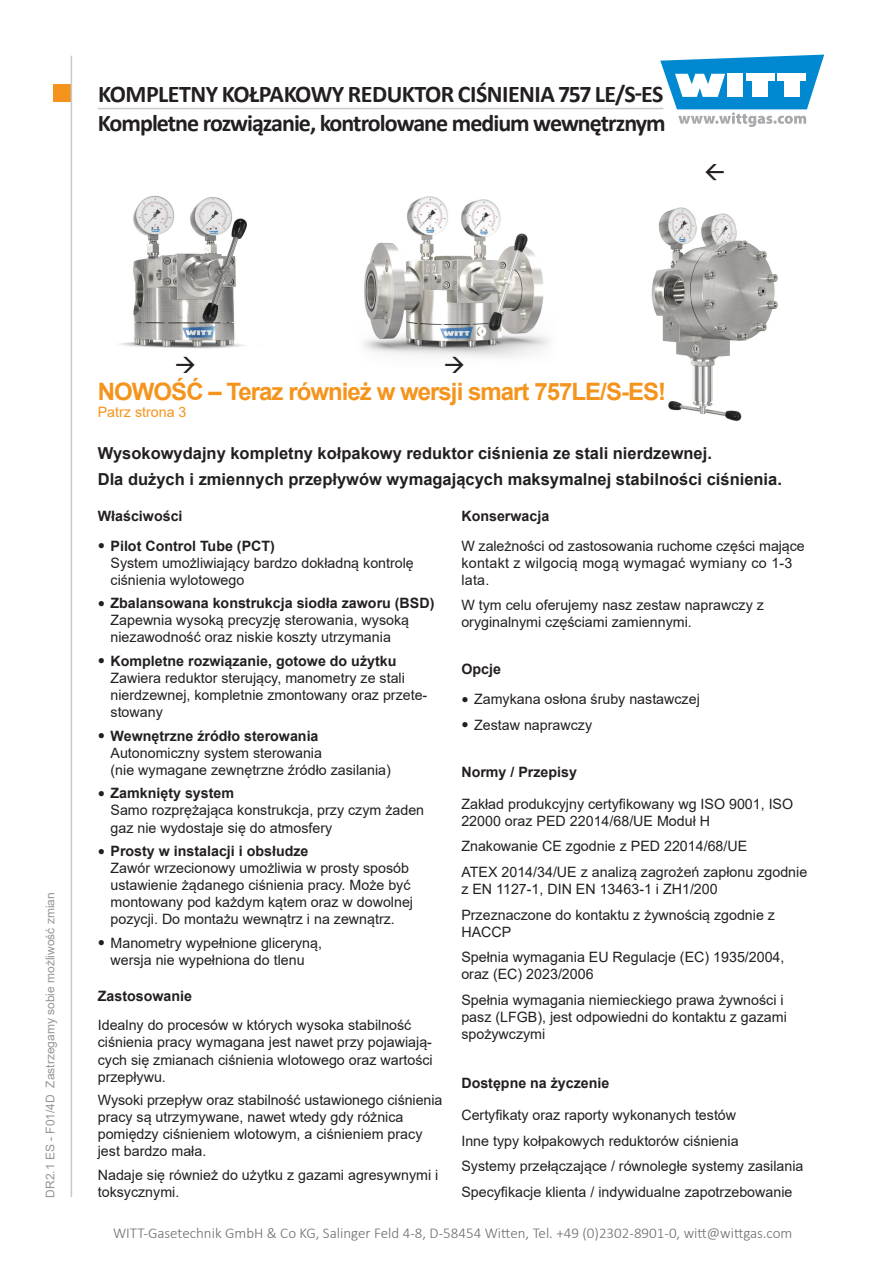
<style>
.page{position:relative;width:893px;height:1263px;background:#fff}
.page>*{position:absolute;margin:0;border:0;box-sizing:border-box;transform-origin:0 0}
.t1{font:700 24px/28.8px "Calibri";letter-spacing:-.04em;color:#231f20}
.Überschrift{font:700 24px "Arial";letter-spacing:-.04em;color:#f5941d}
.Überschrift-2{font:700 16.5px "Arial";color:#231f20}
.t2{font:300 15px "Calibri";color:#6b6c6f}
.Grundtext{font:14.25px/17.1px "Arial";color:#231f20}
.Überschrift-3{font:700 14.25px "Arial";color:#231f20}
.Grundtext-2{font:14.25px "Arial";color:#f5941d}
.t3{font:12px "Arial";color:#949698}
.s1{font-family:"Bookman Old Style";font-size:12px}
.s2{font-weight:700}
</style>
<div class="page">
<div style="left:53px;top:85px;width:17px;height:17px;background:#f5941d"></div>
<svg style="left:660px;top:55px;width:164px;height:72px"></svg>
<hr style="left:71px;top:56px;width:1px;height:1141px;background:#c7c9cb">
<hr style="left:98px;top:108px;width:565px;height:1px;background:#c7c9cb">
<img style="left:363px;top:196px;width:186px;height:162px">
<img style="left:119px;top:195px;width:128px;height:154px">
<img style="left:651px;top:207px;width:127px;height:214px">
<svg style="left:445px;top:356px;width:18px;height:2px"></svg>
<h1 class="t1" style="left:98px;top:79px;width:569px">KOMPLETNY KOŁPAKOWY REDUKTOR CIŚNIENIA 757 LE/S-ES<br>Kompletne rozwiązanie, kontrolowane medium wewnętrznym</h1>
<p class="t3" style="left:42px;top:1197px;width:307px;rotate:-90deg">DR2.1 ES - F01/4D Zastrzegamy sobie możliwość zmian</p>
<p class="Überschrift" style="left:98px;top:375px;width:570px">NOWOŚĆ – Teraz również w wersji smart 757LE/S-ES!</p>
<p class="Grundtext-2" style="left:98px;top:402px;width:90px">Patrz strona 3</p>
<p class="Überschrift-2" style="left:98px;top:441px;width:616px">Wysokowydajny kompletny kołpakowy reduktor ciśnienia ze stali nierdzewnej.</p>
<p class="Überschrift-2" style="left:98px;top:467px;width:686px">Dla dużych i zmiennych przepływów wymagających maksymalnej stabilności ciśnienia.</p>
<p class="Überschrift-3" style="left:98px;top:506px;width:86px">Właściwości</p>
<p class="Grundtext" style="left:111px;top:537px;width:305px;text-indent:-13px"><span class="s1">●</span> <span class="s2">Pilot Control Tube (PCT)<br></span>System umożliwiający bardzo dokładną kontrolę ciśnienia wylotowego</p>
<p class="Grundtext" style="left:111px;top:595px;width:325px;text-indent:-13px"><span class="s1">●</span> <span class="s2">Zbalansowana konstrukcja siodła zaworu (BSD)<br></span>Zapewnia wysoką precyzję sterowania, wysoką niezawodność oraz niskie koszty utrzymania</p>
<p class="Grundtext" style="left:111px;top:652px;width:318px;text-indent:-13px"><span class="s1">●</span> <span class="s2">Kompletne rozwiązanie, gotowe do użytku </span>Zawiera reduktor sterujący, manometry ze stali nierdzewnej, kompletnie zmontowany oraz przete&shy;stowany</p>
<p class="Grundtext" style="left:111px;top:727px;width:282px;text-indent:-13px"><span class="s1">●</span> <span class="s2">Wewnętrzne źródło sterowania<br></span>Autonomiczny system sterowania<br>(nie wymagane zewnętrzne źródło zasilania)</p>
<p class="Grundtext" style="left:111px;top:785px;width:315px;text-indent:-13px"><span class="s1">●</span> <span class="s2">Zamknięty system<br></span>Samo rozprężająca konstrukcja, przy czym żaden gaz nie wydostaje się do atmosfery</p>
<p class="Grundtext" style="left:111px;top:842px;width:304px;text-indent:-13px"><span class="s1">●</span> <span class="s2">Prosty w instalacji i obsłudze<br></span>Zawór wrzecionowy umożliwia w prosty sposób ustawienie żądanego ciśnienia pracy. Może być montowany pod każdym kątem oraz w dowolnej pozycji. Do montażu wewnątrz i na zewnątrz.</p>
<p class="Grundtext" style="left:98px;top:934px;width:226px;text-align:center"><span class="s1">●</span> Manometry wypełnione gliceryną, wersja nie wypełniona do tlenu</p>
<p class="Überschrift-3" style="left:98px;top:986px;width:96px">Zastosowanie</p>
<p class="Grundtext" style="left:98px;top:1017px;width:336px">Idealny do procesów w których wysoka stabilność ciśnienia pracy wymagana jest nawet przy pojawiają&shy;cych się zmianach ciśnienia wlotowego oraz wartości przepływu.</p>
<p class="Grundtext" style="left:98px;top:1091px;width:346px">Wysoki przepływ oraz stabilność ustawionego ciśnienia pracy są utrzymywane, nawet wtedy gdy różnica pomiędzy ciśnieniem wlotowym, a ciśnieniem pracy jest bardzo mała.</p>
<p class="Grundtext" style="left:98px;top:1166px;width:342px">Nadaje się również do użytku z gazami agresywnymi i toksycznymi.</p>
<p class="Überschrift-3" style="left:461px;top:506px;width:89px">Konserwacja</p>
<p class="Grundtext" style="left:461px;top:537px;width:345px">W zależności od zastosowania ruchome części mające kontakt z wilgocią mogą wymagać wymiany co 1-3 lata.</p>
<p class="Grundtext" style="left:461px;top:597px;width:304px">W tym celu oferujemy nasz zestaw naprawczy z oryginalnymi częściami zamiennymi.</p>
<p class="Überschrift-3" style="left:461px;top:659px;width:41px">Opcje</p>
<p class="Grundtext" style="left:461px;top:690px;width:240px"><span class="s1">●</span> Zamykana osłona śruby nastawczej</p>
<p class="Grundtext" style="left:461px;top:716px;width:132px"><span class="s1">●</span> Zestaw naprawczy</p>
<p class="Überschrift-3" style="left:461px;top:762px;width:117px">Normy / Przepisy</p>
<p class="Grundtext" style="left:461px;top:795px;width:333px">Zakład produkcyjny certyfikowany wg ISO 9001, ISO<br>22000 oraz PED 22014/68/UE Moduł H</p>
<p class="Grundtext" style="left:461px;top:838px;width:287px">Znakowanie CE zgodnie z PED 22014/68/UE</p>
<p class="Grundtext" style="left:461px;top:863px;width:347px">ATEX 2014/34/UE z analizą zagrożeń zapłonu zgodnie z EN 1127-1, DIN EN 13463-1 i ZH1/200</p>
<p class="Grundtext" style="left:461px;top:906px;width:315px">Przeznaczone do kontaktu z żywnością zgodnie z<br>HACCP</p>
<p class="Grundtext" style="left:461px;top:949px;width:325px">Spełnia wymagania EU Regulacje (EC) 1935/2004, oraz (EC) 2023/2006</p>
<p class="Grundtext" style="left:461px;top:991px;width:327px">Spełnia wymagania niemieckiego prawa żywności i pasz (LFGB), jest odpowiedni do kontaktu z gazami spożywczymi</p>
<p class="Überschrift-3" style="left:461px;top:1073px;width:150px">Dostępne na życzenie</p>
<p class="Grundtext" style="left:461px;top:1106px;width:276px">Certyfikaty oraz raporty wykonanych testów</p>
<p class="Grundtext" style="left:461px;top:1132px;width:279px">Inne typy kołpakowych reduktorów ciśnienia</p>
<p class="Grundtext" style="left:461px;top:1158px;width:344px">Systemy przełączające / równoległe systemy zasilania</p>
<p class="Grundtext" style="left:461px;top:1183px;width:333px">Specyfikacje klienta / indywidualne zapotrzebowanie</p>
<p class="t2" style="left:113px;top:1224px;width:681px">WITT-Gasetechnik GmbH &amp; Co KG, Salinger Feld 4-8, D-58454 Witten, Tel. +49 (0)2302-8901-0, witt@wittgas.com</p>
</div>
